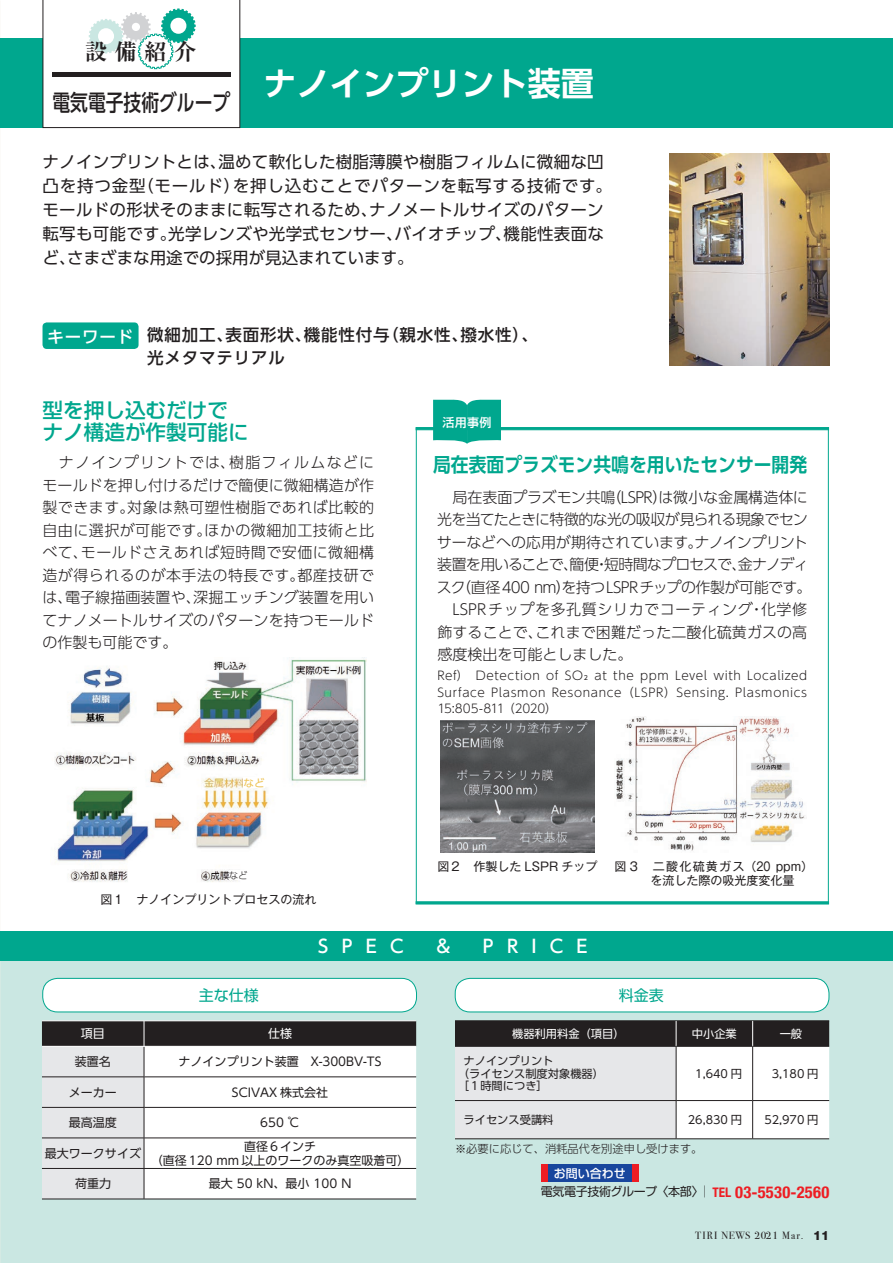
<style>
.page{position:relative;width:893px;height:1263px;background:#fff}
.page>*{position:absolute;margin:0;border:0;box-sizing:border-box;transform-origin:0 0}
.t1{font:700 33px "UD Shin Go Pro De";color:#fff}
.t2{font:500 22.5px "UD Shin Go Pro";color:#231f20;scale:.79 1}
.t3{font:700 22.5px "Ryumin Pro";color:#231f20}
.t4{font:500 20.7px "Shin Go Pro";color:#00a78e}
.t5{font:700 19.5px "UD Shin Go Pro De";letter-spacing:.005em;color:#00a78e;scale:.91 1}
.t6{font:500 18px "UD Shin Go Pro";letter-spacing:.74em;color:#fff}
.t7{font:16.5px/24px "UD Shin Go Pro";letter-spacing:.015em;color:#231f20}
.t8{font:500 16.5px "UD Shin Go Pro";letter-spacing:.05em;color:#231f20}
.t9{font:500 16.5px "UD Shin Go Pro";letter-spacing:.05em;color:#fff}
.t10{font:300 15px/22.5px "UD Shin Go Pro";color:#231f20;text-align:justify}
.t11{font:300 15px/22.5px "UD Shin Go Pro";letter-spacing:-.04em;color:#231f20}
.t12{font:15px "Shin Go Pro";color:#00a78e}
.t13{font:300 12px/16.5px "UD Shin Go Pro";letter-spacing:.045em;color:#231f20;text-align:justify}
.t14{font:12px "UD Shin Go Pro";color:#231f20}
.t15{font:12px/13.5px "Gothic MB101 Pro";color:#231f20}
.t16{font:12px "Shin Go Pro";letter-spacing:-.03em;color:#231f20}
.t17{font:500 12px "Shin Go Pro";color:#fff}
.t18{font:12px "UD Shin Go Pro";color:#fff}
.t19{font:11.25px "UD Shin Go Pro";color:#231f20}
.t20{font:300 11.25px "UD Shin Go Pro";color:#231f20}
.t21{font:11.25px "UD Shin Go Pro";color:#fff}
.t22{font:10.5px "Bodoni Svty Two ITCTT";letter-spacing:.1em;color:#231f20}
.t23{font:10.5px "UD Shin Go Pro";color:#edc355}
.t24{font:300 9.3px "UD Shin Go Pro";color:#231f20}
.s1{font-family:"Helvetica Neue";font-weight:700;font-stretch:condensed;font-size:13.2px;color:#ee1d23}
.s2{font-family:"Helvetica Neue";font-weight:700;font-stretch:condensed;font-size:16.5px;color:#ee1d23}
.s3{font-family:"Helvetica Neue LT Std";font-weight:800;font-size:12.75px}
</style>
<div class="page">
<div style="left:0;top:931px;width:893px;height:332px;background:#cae7e2"></div>
<div style="left:0;top:931px;width:893px;height:30px;background:#00a78e"></div>
<div style="left:416px;top:901px;width:413px;height:3px;background:#00a78e;border:1px solid #00a78e"></div>
<div style="left:416px;top:427px;width:413px;height:3px;background:#00a78e;border:1px solid #00a78e"></div>
<div style="left:0;top:38px;width:893px;height:90px;background:#00a78e"></div>
<svg style="left:433px;top:399px;width:68px;height:45px;background:#1aaf99"></svg>
<hr style="left:42px;top:1199px;width:102px;height:1px;background:#231f20">
<hr style="left:144px;top:1199px;width:272px;height:1px;background:#231f20">
<hr style="left:144px;top:1020px;width:272px;height:1px;background:#fff">
<hr style="left:42px;top:1020px;width:102px;height:1px;background:#fff">
<svg style="left:42px;top:1021px;width:374px;height:178px;background:#d4d4d5"></svg>
<hr style="left:42px;top:1046px;width:102px;height:1px;background:#fff">
<div style="left:43px;top:978px;width:373px;height:34px;background:#fff;border-radius:15px"></div>
<div style="left:43px;top:978px;width:374px;height:34px;border:1px solid #00a78e;border-radius:15px"></div>
<div style="left:455px;top:978px;width:374px;height:34px;background:#fff;border-radius:15px"></div>
<div style="left:455px;top:978px;width:374px;height:34px;border:1px solid #00a78e;border-radius:15px"></div>
<hr style="left:455px;top:1020px;width:221px;height:1px;background:#231f20">
<hr style="left:676px;top:1020px;width:77px;height:1px;background:#231f20">
<hr style="left:753px;top:1020px;width:76px;height:1px;background:#231f20">
<svg style="left:455px;top:1021px;width:374px;height:118px;background:#bfbfc0"></svg>
<hr style="left:676px;top:1046px;width:77px;height:1px;background:#231f20">
<hr style="left:676px;top:1100px;width:77px;height:1px;background:#231f20">
<div style="left:43px;top:322px;width:96px;height:27px;background:#00a78e;border-radius:4px"></div>
<img style="left:670px;top:153px;width:159px;height:213px">
<img style="left:616px;top:716px;width:189px;height:135px">
<img style="left:55px;top:657px;width:312px;height:225px">
<img style="left:440px;top:720px;width:155px;height:132px">
<div style="left:229px;top:870px;width:19px;height:10px;background:#fff"></div>
<div style="left:244px;top:777px;width:21px;height:11px;background:#fff"></div>
<svg style="left:43px;top:0;width:197px;height:128px"></svg>
<div style="left:52px;top:72px;width:179px;height:5px;background:#231f20"></div>
<div style="left:541px;top:1165px;width:98px;height:17px;background:#18469d"></div>
<div style="left:541px;top:1165px;width:6px;height:17px;background:#ee1d23"></div>
<div style="left:632px;top:1165px;width:7px;height:17px;background:#ee1d23"></div>
<p class="t3" style="left:85px;top:34px;width:113px">設備紹介</p>
<p class="t2" style="left:53px;top:84px;width:227px">電気電子技術グループ</p>
<p class="t1" style="left:264px;top:56px;width:331px">ナノインプリント装置</p>
<p class="t7" style="left:43px;top:149px;width:571px">ナノインプリントとは、温めて軟化した樹脂薄膜や樹脂フィルムに微細な凹凸を持つ金型（モールド）を押し込むことでパターンを転写する技術です。モールドの形状そのままに転写されるため、ナノメートルサイズのパターン転写も可能です。光学レンズや光学式センサー、バイオチップ、機能性表面など、さまざまな用途での採用が見込まれています。</p>
<p class="t9" style="left:47px;top:323px;width:87px">キーワード</p>
<p class="t8" style="left:147px;top:322px;width:393px">微細加工、表面形状、機能性付与（親水性、撥水性）、</p>
<p class="t8" style="left:147px;top:344px;width:139px">光メタマテリアル</p>
<p class="t4" style="left:43px;top:393px;width:187px">型を押し込むだけで</p>
<p class="t4" style="left:43px;top:415px;width:208px">ナノ構造が作製可能に</p>
<p class="t10" style="left:43px;top:451px;width:333px">　ナノインプリントでは、樹脂フィルムなどにモールドを押し付けるだけで簡便に微細構造が作製できます。対象は熱可塑性樹脂であれば比較的自由に選択が可能です。ほかの微細加工技術と比べて、モールドさえあれば短時間で安価に微細構造が得られるのが本手法の特長です。都産技研では、電子線描画装置や、深掘エッチング装置を用いてナノメートルサイズのパターンを持つモールドの作製も可能です。</p>
<p class="t23" style="left:244px;top:774px;width:22px">など</p>
<p class="t24" style="left:229px;top:867px;width:20px">など</p>
<p class="t15" style="left:100px;top:891px;width:217px">図１　ナノインプリントプロセスの流れ</p>
<p class="t17" style="left:443px;top:412px;width:50px">活用事例</p>
<p class="t5" style="left:433px;top:449px;width:413px">局在表面プラズモン共鳴を用いたセンサー開発</p>
<p class="t11" style="left:437px;top:485px;width:376px">　局在表面プラズモン共鳴（LSPR）は微小な金属構造体に光を当てたときに特徴的な光の吸収が見られる現象でセンサーなどへの応用が期待されています。ナノインプリント装置を用いることで、簡便・短時間なプロセスで、金ナノディスク（直径400 nm）を持つLSPRチップの作製が可能です。</p>
<p class="t10" style="left:437px;top:598px;width:371px">　LSPRチップを多孔質シリカでコーティング・化学修飾することで、これまで困難だった二酸化硫黄ガスの高感度検出を可能としました。</p>
<p class="t13" style="left:437px;top:667px;width:371px">Ref）　Detection of SO₂ at the ppm Level with Localized Surface Plasmon Resonance （LSPR）Sensing. Plasmonics 15:805-811 （2020）</p>
<p class="t15" style="left:437px;top:858px;width:161px">図２　作製した LSPR チップ</p>
<p class="t15" style="left:650px;top:858px;width:164px;text-indent:-36px">図３　二酸化硫黄ガス（20 ppm）を流した際の吸光度変化量</p>
<p class="t6" style="left:318px;top:932px;width:87px">SPEC</p>
<p class="t6" style="left:436px;top:932px;width:15px">&amp;</p>
<p class="t6" style="left:483px;top:932px;width:106px">PRICE</p>
<p class="t12" style="left:199px;top:983px;width:61px">主な仕様</p>
<p class="t12" style="left:619px;top:983px;width:46px">料金表</p>
<p class="t21" style="left:512px;top:1024px;width:114px">機器利用料金（項目）</p>
<p class="t21" style="left:692px;top:1024px;width:46px">中小企業</p>
<p class="t21" style="left:780px;top:1024px;width:24px">一般</p>
<p class="t19" style="left:463px;top:1051px;width:91px">ナノインプリント</p>
<p class="t19" style="left:458px;top:1064px;width:148px">（ライセンス制度対象機器）</p>
<p class="t19" style="left:458px;top:1077px;width:91px">［１時間につき］</p>
<p class="t18" style="left:81px;top:1024px;width:26px">項目</p>
<p class="t18" style="left:268px;top:1024px;width:25px">仕様</p>
<p class="t14" style="left:75px;top:1052px;width:38px">装置名</p>
<p class="t14" style="left:179px;top:1052px;width:204px">ナノインプリント装置　X-300BV-TS</p>
<p class="t14" style="left:69px;top:1082px;width:50px">メーカー</p>
<p class="t14" style="left:232px;top:1082px;width:98px">SCIVAX 株式会社</p>
<p class="t14" style="left:69px;top:1113px;width:50px">最高温度</p>
<p class="t14" style="left:260px;top:1113px;width:41px">650 ℃</p>
<p class="t14" style="left:45px;top:1143px;width:98px">最大ワークサイズ</p>
<p class="t19" style="left:695px;top:1064px;width:48px">1,640 円</p>
<p class="t19" style="left:772px;top:1064px;width:48px">3,180 円</p>
<p class="t19" style="left:463px;top:1110px;width:91px">ライセンス受講料</p>
<p class="t19" style="left:688px;top:1110px;width:56px">26,830 円</p>
<p class="t19" style="left:764px;top:1110px;width:56px">52,970 円</p>
<p class="t20" style="left:455px;top:1139px;width:249px">※必要に応じて、消耗品代を別途申し受けます。</p>
<p class="t14" style="left:244px;top:1137px;width:73px">直径６インチ</p>
<p class="t14" style="left:151px;top:1150px;width:260px">（直径 120 mm 以上のワークのみ真空吸着可）</p>
<p class="t17" style="left:554px;top:1163px;width:73px">お問い合わせ</p>
<p class="t16" style="left:541px;top:1181px;width:290px">電気電子技術グループ〈本部〉│ <span class="s1">TEL</span> <span class="s2">03-5530-2560</span></p>
<p class="t22" style="left:695px;top:1227px;width:135px">TIRI NEWS 2021 Mar. <span class="s3">11</span></p>
<p class="t14" style="left:75px;top:1174px;width:38px">荷重力</p>
<p class="t14" style="left:209px;top:1174px;width:144px">最大 50 kN、最小 100 N</p>
</div>
